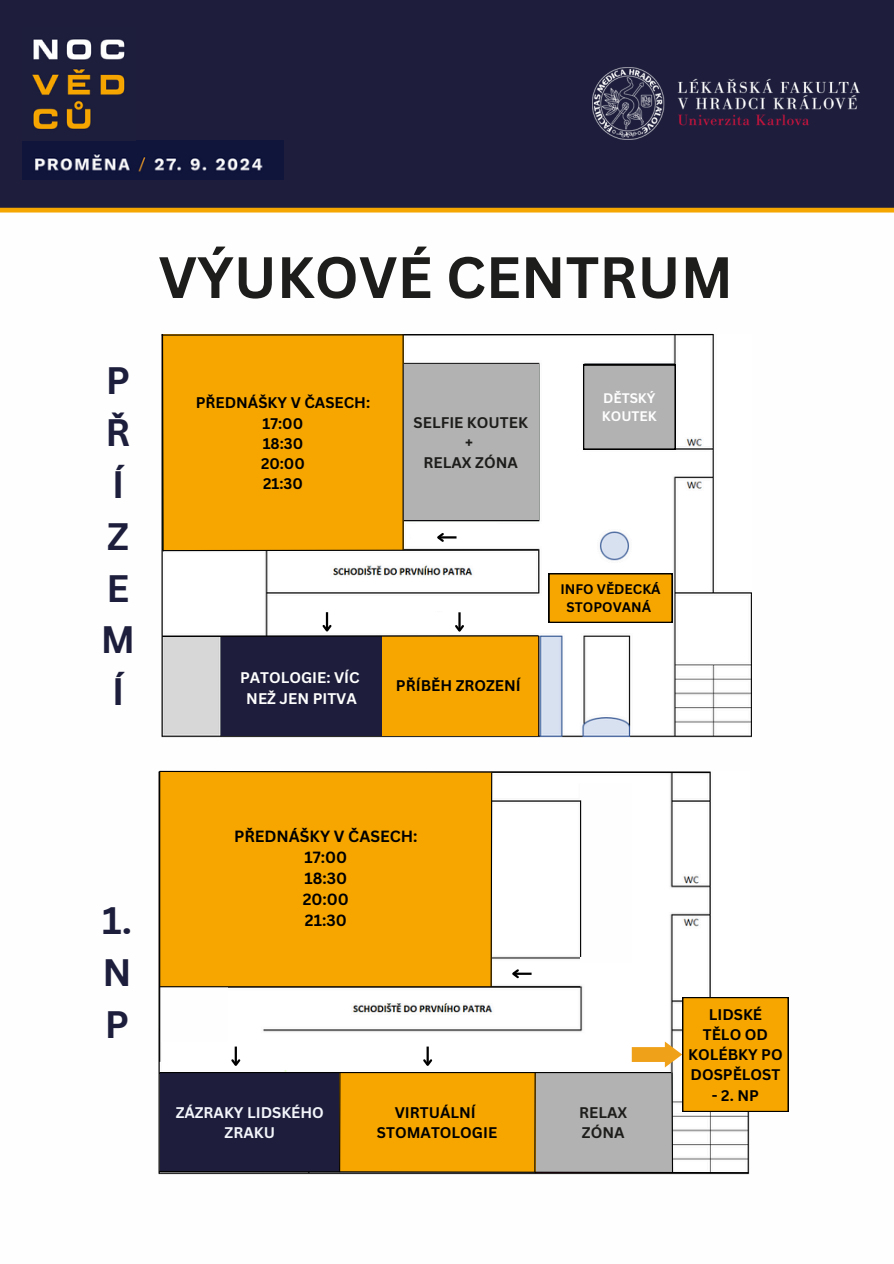
<style>
.page{position:relative;width:894px;height:1264px;background:#fff}
.page>*{position:absolute;margin:0;border:0;box-sizing:border-box;transform-origin:0 0}
.t1{font:700 57px "Canva Sans";color:#1d1d1b}
.t2{font:700 37.2px/51.8px "Canva Sans";color:#1d1e3c}
.t3{font:700 15.75px/21px "Canva Sans";color:#000;text-align:center}
.t4{font:700 15px/20.2px "Canva Sans";color:#000;text-align:center}
.t5{font:700 15px/20.2px "Canva Sans";color:#1d1d1b;text-align:center}
.t6{font:700 15px/20.2px "Canva Sans";color:#fefefe;text-align:center}
.t7{font:700 15px/20.2px "Canva Sans";color:#f4f6fc;text-align:center}
.t8{font:700 13.5px/18px "Canva Sans";color:#000;text-align:center}
.t9{font:700 13.5px/18px "Canva Sans";color:#fefefe}
.t10{font:13.5px "Canva Sans";color:#fefefe}
</style>
<div class="page">
<img style="left:162px;top:552px;width:589px;height:185px">
<div style="left:378px;top:636px;width:160px;height:99px;background:#f7a600"></div>
<div style="left:221px;top:636px;width:160px;height:99px;background:#1e1e3c"></div>
<img style="left:158px;top:771px;width:591px;height:403px">
<div style="left:160px;top:986px;width:67px;height:55px;background:#fefefe"></div>
<hr style="left:159px;top:771px;width:1px;height:290px;background:#000">
<div style="left:0;top:0;width:893px;height:208px;background:#1e1e3c"></div>
<svg style="left:548px;top:573px;width:124px;height:50px;background:#e49900"></svg>
<svg style="left:158px;top:997px;width:629px;height:176px"></svg>
<svg style="left:158px;top:770px;width:552px;height:217px"></svg>
<svg style="left:162px;top:612px;width:377px;height:25px"></svg>
<svg style="left:161px;top:333px;width:553px;height:219px"></svg>
<img style="left:23px;top:140px;width:260px;height:40px">
<img style="left:592px;top:68px;width:266px;height:72px">
<img style="left:23px;top:28px;width:112px;height:112px">
<p class="t1" style="left:158px;top:237px;width:576px">VÝUKOVÉ CENTRUM</p>
<h3 class="t2" style="left:101px;top:354px;width:36px">P<br>Ř<br>Í<br>Z<br>E<br>M<br>Í</h3>
<p class="t4" style="left:196px;top:392px;width:176px">PŘEDNÁŠKY V ČASECH:<br>17:00<br>18:30<br>20:00<br>21:30</p>
<h1 class="t5" style="left:413px;top:412px;width:116px">SELFIE KOUTEK +<br>RELAX ZÓNA</h1>
<h2 class="t9" style="left:601px;top:389px;width:56px">DĚTSKÝ<br>KOUTEK</h2>
<h3 class="t6" style="left:240px;top:667px;width:121px">PATOLOGIE: VÍC<br>NEŽ JEN PITVA</h3>
<p class="t10" style="left:259px;top:686px;width:101px">SE ZATAJENÝM</p>
<p class="t4" style="left:396px;top:675px;width:126px">PŘÍBĚH ZROZENÍ</p>
<p class="t8" style="left:560px;top:579px;width:102px">INFO VĚDECKÁ<br>STOPOVANÁ</p>
<h3 class="t2" style="left:102px;top:894px;width:31px;text-align:justify">1.<br>N P</h3>
<h3 class="t3" style="left:234px;top:825px;width:185px">PŘEDNÁŠKY V ČASECH:<br>17:00<br>18:30<br>20:00<br>21:30</h3>
<h3 class="t7" style="left:176px;top:1101px;width:150px">ZÁZRAKY LIDSKÉHO<br>ZRAKU</h3>
<h4 class="t5" style="left:579px;top:1101px;width:50px;text-align:left">RELAX<br>ZÓNA</h4>
<h3 class="t4" style="left:377px;top:1101px;width:122px">VIRTUÁLNÍ<br>STOMATOLOGIE</h3>
<p class="t4" style="left:688px;top:1003px;width:96px">LIDSKÉ<br>TĚLO OD<br>KOLÉBKY PO<br>DOSPĚLOST</p>
<p class="t4" style="left:711px;top:1084px;width:48px">- 2. NP</p>
</div>
